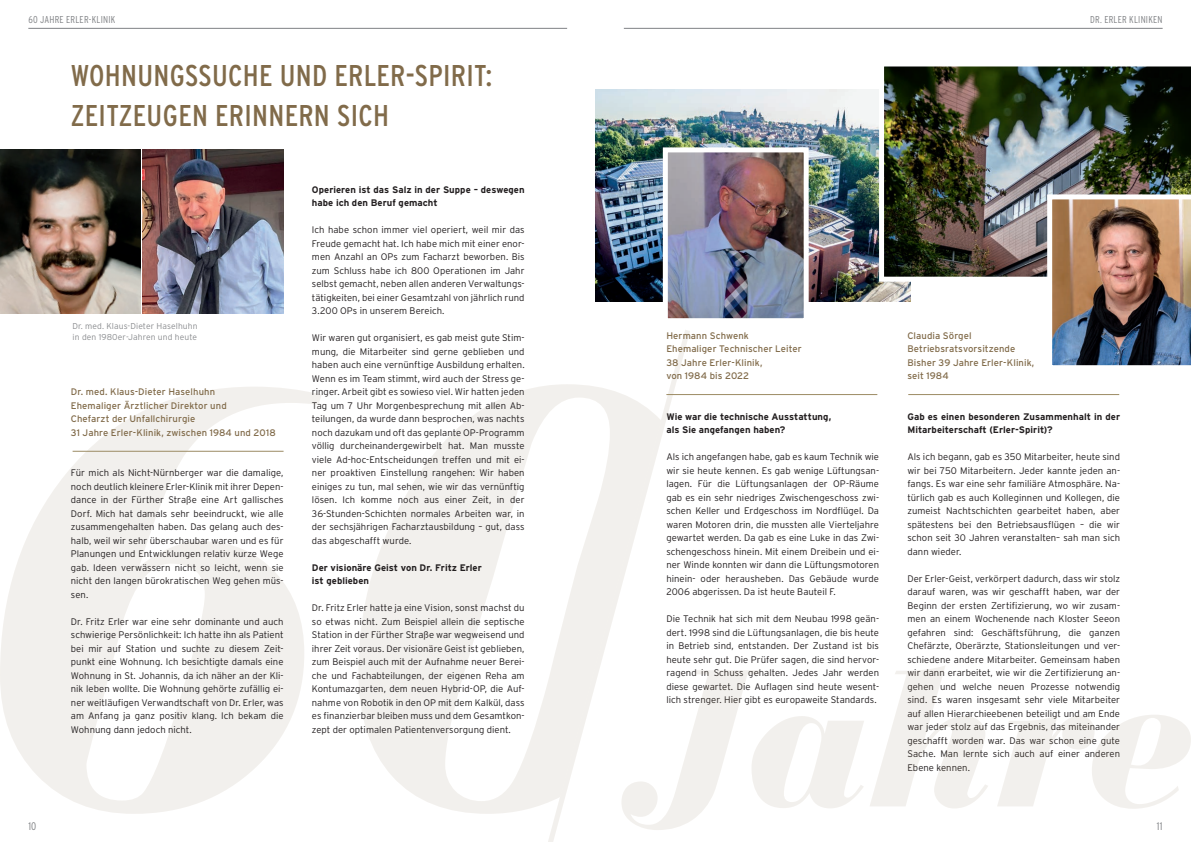
<style>
.page{position:relative;width:1191px;height:842px;background:#fff}
.page>*{position:absolute;margin:0;border:0;box-sizing:border-box;transform-origin:0 0}
.t1{font:condensed 30px/40px "Interstate";letter-spacing:.01em;color:#816b4a}
.t2{font:300 condensed 11px "Interstate";color:#808285}
.t3{font:300 condensed 10px "Interstate";letter-spacing:.02em;color:#808285}
.t4{font:300 9.5px/13.5px "Interstate";color:#231f20;text-align:justify}
.t5{font:9.5px/13.5px "Interstate";letter-spacing:.005em;color:#816b4a}
.t6{font:700 9.5px/13.5px "Interstate";color:#231f20}
.t7{font:300 8.5px/11px "Interstate";letter-spacing:.01em;color:#8a8c8f}
</style>
<div class="page">
<img style="left:595px;top:90px;width:315px;height:212px">
<img style="left:879px;top:66px;width:312px;height:216px">
<img style="left:143px;top:150px;width:140px;height:164px">
<img style="left:0;top:150px;width:141px;height:164px">
<img style="left:669px;top:153px;width:133px;height:164px">
<div style="left:663px;top:147px;width:145px;height:176px;border:5px solid #fff"></div>
<svg style="left:0;top:387px;width:534px;height:427px"></svg>
<svg style="left:534px;top:330px;width:160px;height:512px"></svg>
<svg style="left:621px;top:665px;width:570px;height:165px"></svg>
<hr style="left:624px;top:28px;width:538px;height:1px;background:#808285">
<hr style="left:28px;top:28px;width:539px;height:1px;background:#808285">
<img style="left:1047px;top:194px;width:144px;height:172px">
<hr style="left:73px;top:451px;width:210px;height:1px;background:#9c8b64">
<hr style="left:666px;top:394px;width:211px;height:1px;background:#9c8b64">
<hr style="left:908px;top:394px;width:211px;height:1px;background:#9c8b64">
<p class="t3" style="left:28px;top:14px;width:89px">60 JAHRE ERLER-KLINIK</p>
<h1 class="t1" style="left:71px;top:55px;width:423px">WOHNUNGSSUCHE UND ERLER-SPIRIT:<br>ZEITZEUGEN ERINNERN SICH</h1>
<p class="t2" style="left:28px;top:819px;width:10px">10</p>
<p class="t7" style="left:73px;top:321px;width:126px">Dr. med. Klaus-Dieter Haselhuhn in den 1980er-Jahren und heute</p>
<p class="t5" style="left:71px;top:385px;width:206px">Dr. med. Klaus-Dieter Haselhuhn<br>Ehemaliger Ärztlicher Direktor und<br>Chefarzt der Unfallchirurgie<br>31 Jahre Erler-Klinik, zwischen 1984 und 2018</p>
<p class="t4" style="left:71px;top:466px;width:214px">Für mich als Nicht-Nürnberger war die damalige, noch deutlich kleinere Erler-Klinik mit ihrer Depen&shy;dance in der Fürther Straße eine Art gallisches Dorf. Mich hat damals sehr beeindruckt, wie alle zusammengehalten haben. Das gelang auch des&shy;halb, weil wir sehr überschaubar waren und es für Planungen und Entwicklungen relativ kurze Wege gab. Ideen verwässern nicht so leicht, wenn sie nicht den langen bürokratischen Weg gehen müs&shy;sen.</p>
<p class="t4" style="left:71px;top:615px;width:214px">Dr. Fritz Erler war eine sehr dominante und auch schwierige Persönlichkeit: Ich hatte ihn als Patient bei mir auf Station und suchte zu diesem Zeit&shy;punkt eine Wohnung. Ich besichtigte damals eine Wohnung in St. Johannis, da ich näher an der Kli&shy;nik leben wollte. Die Wohnung gehörte zufällig ei&shy;ner weitläufigen Verwandtschaft von Dr. Erler, was am Anfang ja ganz positiv klang. Ich bekam die Wohnung dann jedoch nicht.</p>
<p class="t6" style="left:312px;top:183px;width:214px">Operieren ist das Salz in der Suppe – deswegen habe ich den Beruf gemacht</p>
<p class="t4" style="left:312px;top:223px;width:214px">Ich habe schon immer viel operiert, weil mir das Freude gemacht hat. Ich habe mich mit einer enor&shy;men Anzahl an OPs zum Facharzt beworben. Bis zum Schluss habe ich 800 Operationen im Jahr selbst gemacht, neben allen anderen Verwaltungs&shy;tätigkeiten, bei einer Gesamtzahl von jährlich rund 3.200 OPs in unserem Bereich.</p>
<p class="t4" style="left:312px;top:331px;width:214px">Wir waren gut organisiert, es gab meist gute Stim&shy;mung, die Mitarbeiter sind gerne geblieben und haben auch eine vernünftige Ausbildung erhalten.<br>Wenn es im Team stimmt, wird auch der Stress ge&shy;ringer. Arbeit gibt es sowieso viel. Wir hatten jeden Tag um 7 Uhr Morgenbesprechung mit allen Ab&shy;teilungen, da wurde dann besprochen, was nachts noch dazukam und oft das geplante OP-Programm völlig durcheinandergewirbelt hat. Man musste viele Ad-hoc-Entscheidungen treffen und mit ei&shy;ner proaktiven Einstellung rangehen: Wir haben einiges zu tun, mal sehen, wie wir das vernünftig lösen. Ich komme noch aus einer Zeit, in der 36-Stunden-Schichten normales Arbeiten war, in der sechsjährigen Facharztausbildung – gut, dass das abgeschafft wurde.</p>
<p class="t6" style="left:312px;top:561px;width:171px">Der visionäre Geist von Dr. Fritz Erler ist geblieben</p>
<p class="t4" style="left:312px;top:601px;width:214px">Dr. Fritz Erler hatte ja eine Vision, sonst machst du so etwas nicht. Zum Beispiel allein die septische Station in der Fürther Straße war wegweisend und ihrer Zeit voraus. Der visionäre Geist ist geblieben, zum Beispiel auch mit der Aufnahme neuer Berei&shy;che und Fachabteilungen, der eigenen Reha am Kontumazgarten, dem neuen Hybrid-OP, die Auf&shy;nahme von Robotik in den OP mit dem Kalkül, dass es finanzierbar bleiben muss und dem Gesamtkon&shy;zept der optimalen Patientenversorgung dient.</p>
<p class="t3" style="left:1090px;top:14px;width:74px">DR. ERLER KLINIKEN</p>
<p class="t5" style="left:666px;top:328px;width:137px">Hermann Schwenk<br>Ehemaliger Technischer Leiter<br>38 Jahre Erler-Klinik,<br>von 1984 bis 2022</p>
<p class="t6" style="left:666px;top:409px;width:166px">Wie war die technische Ausstattung, als Sie angefangen haben?</p>
<p class="t4" style="left:666px;top:450px;width:214px">Als ich angefangen habe, gab es kaum Technik wie wir sie heute kennen. Es gab wenige Lüftungsan&shy;lagen. Für die Lüftungsanlagen der OP-Räume gab es ein sehr niedriges Zwischengeschoss zwi&shy;schen Keller und Erdgeschoss im Nordflügel. Da waren Motoren drin, die mussten alle Vierteljahre gewartet werden. Da gab es eine Luke in das Zwi&shy;schengeschoss hinein. Mit einem Dreibein und ei&shy;ner Winde konnten wir dann die Lüftungsmotoren hinein- oder herausheben. Das Gebäude wurde 2006 abgerissen. Da ist heute Bauteil F.</p>
<p class="t4" style="left:666px;top:612px;width:214px">Die Technik hat sich mit dem Neubau 1998 geän&shy;dert. 1998 sind die Lüftungsanlagen, die bis heute in Betrieb sind, entstanden. Der Zustand ist bis heute sehr gut. Die Prüfer sagen, die sind hervor&shy;ragend in Schuss gehalten. Jedes Jahr werden diese gewartet. Die Auflagen sind heute wesent&shy;lich strenger. Hier gibt es europaweite Standards.</p>
<p class="t5" style="left:907px;top:328px;width:128px">Claudia Sörgel<br>Betriebsratsvorsitzende<br>Bisher 39 Jahre Erler-Klinik, seit 1984</p>
<p class="t6" style="left:907px;top:409px;width:214px">Gab es einen besonderen Zusammenhalt in der<br>Mitarbeiterschaft (Erler-Spirit)?</p>
<p class="t4" style="left:907px;top:450px;width:214px">Als ich begann, gab es 350 Mitarbeiter, heute sind wir bei 750 Mitarbeitern. Jeder kannte jeden an&shy;fangs. Es war eine sehr familiäre Atmosphäre. Na&shy;türlich gab es auch Kolleginnen und Kollegen, die zumeist Nachtschichten gearbeitet haben, aber spätestens bei den Betriebsausflügen – die wir schon seit 30 Jahren veranstalten– sah man sich dann wieder.</p>
<p class="t4" style="left:907px;top:571px;width:214px">Der Erler-Geist, verkörpert dadurch, dass wir stolz darauf waren, was wir geschafft haben, war der Beginn der ersten Zertifizierung, wo wir zusam&shy;men an einem Wochenende nach Kloster Seeon gefahren sind: Geschäftsführung, die ganzen Chefärzte, Oberärzte, Stationsleitungen und ver&shy;schiedene andere Mitarbeiter. Gemeinsam haben wir dann erarbeitet, wie wir die Zertifizierung an&shy;gehen und welche neuen Prozesse notwendig sind. Es waren insgesamt sehr viele Mitarbeiter auf allen Hierarchieebenen beteiligt und am Ende war jeder stolz auf das Ergebnis, das miteinander geschafft worden war. Das war schon eine gute Sache. Man lernte sich auch auf einer anderen Ebene kennen.</p>
<p class="t2" style="left:1156px;top:819px;width:7px">11</p>
</div>
